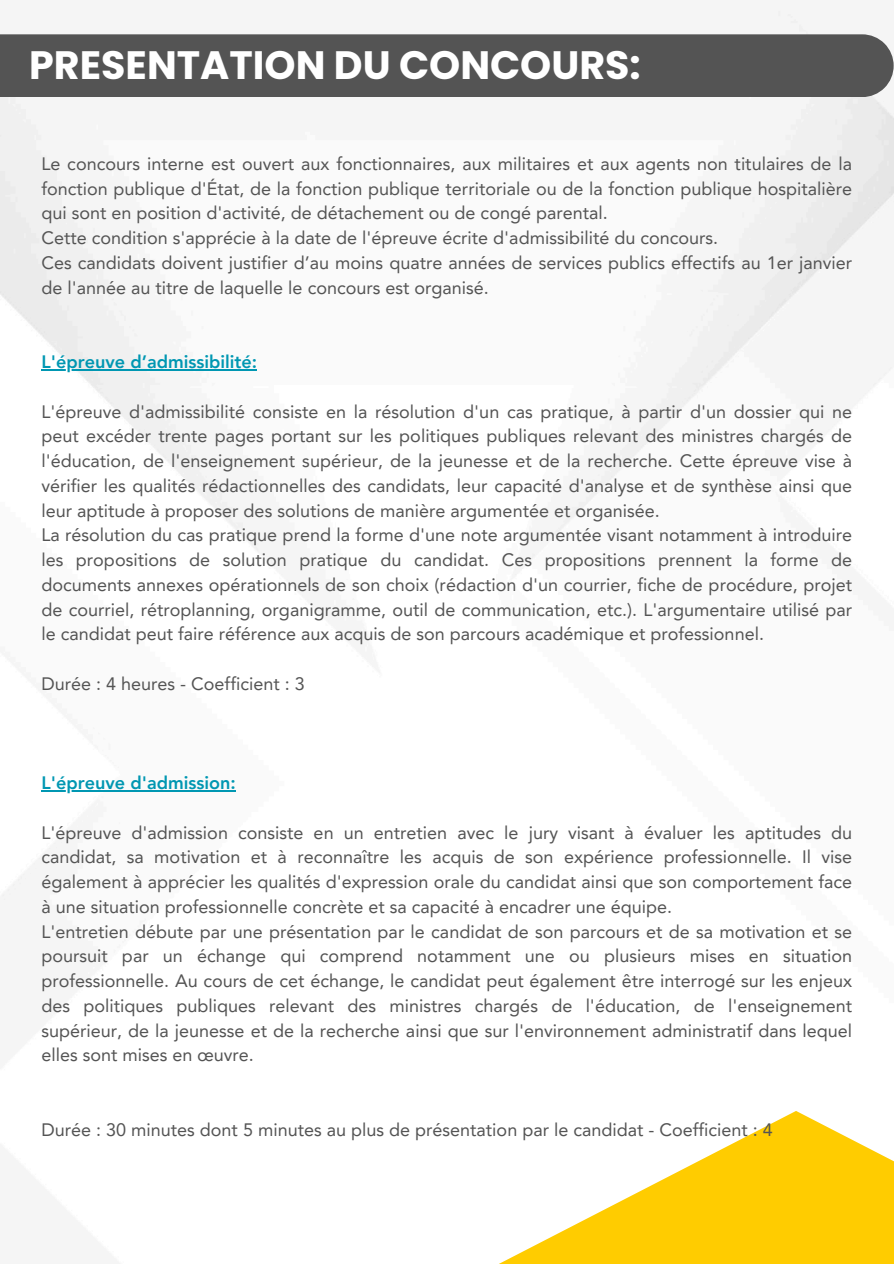
<style>
.page{position:relative;width:894px;height:1264px;background:#fff}
.page>*{position:absolute;margin:0;border:0;box-sizing:border-box;transform-origin:0 0}
.t1{font:700 39.6px "Poppins";color:#fff}
.t2{font:18px/24.8px "Avenir LT Pro";color:#545454}
.t3{font:800 18px "Avenir LT Pro";color:#0097b2}
</style>
<div class="page">
<img style="left:0;top:10px;width:893px;height:890px">
<svg style="left:501px;top:1111px;width:392px;height:152px;fill:#fc0"></svg>
<div style="left:0;top:34px;width:893px;height:63px;background:#545454"></div>
<hr style="left:41px;top:369px;width:216px;height:1px;background:#0097b2">
<hr style="left:41px;top:790px;width:195px;height:1px;background:#0097b2">
<h1 class="t1" style="left:29px;top:37px;width:613px">PRESENTATION DU CONCOURS:</h1>
<p class="t2" style="left:41px;top:153px;width:812px">Le concours interne est ouvert aux fonctionnaires, aux militaires et aux agents non titulaires de la fonction publique d'État, de la fonction publique territoriale ou de la fonction publique hospitalière qui sont en position d'activité, de détachement ou de congé parental.<br>Cette condition s'apprécie à la date de l'épreuve écrite d'admissibilité du concours.<br>Ces candidats doivent justifier d’au moins quatre années de services publics effectifs au 1er janvier de l'année au titre de laquelle le concours est organisé.</p>
<p class="t3" style="left:41px;top:354px;width:217px">L'épreuve d’admissibilité:</p>
<p class="t2" style="left:41px;top:400px;width:812px">L'épreuve d'admissibilité consiste en la résolution d'un cas pratique, à partir d'un dossier qui ne peut excéder trente pages portant sur les politiques publiques relevant des ministres chargés de l'éducation, de l'enseignement supérieur, de la jeunesse et de la recherche. Cette épreuve vise à vérifier les qualités rédactionnelles des candidats, leur capacité d'analyse et de synthèse ainsi que leur aptitude à proposer des solutions de manière argumentée et organisée.<br>La résolution du cas pratique prend la forme d'une note argumentée visant notamment à introduire les propositions de solution pratique du candidat. Ces propositions prennent la forme de documents annexes opérationnels de son choix (rédaction d'un courrier, fiche de procédure, projet de courriel, rétroplanning, organigramme, outil de communication, etc.). L'argumentaire utilisé par le candidat peut faire référence aux acquis de son parcours académique et professionnel.</p>
<p class="t2" style="left:41px;top:673px;width:265px">Durée : 4 heures - Coefficient : 3</p>
<p class="t3" style="left:41px;top:775px;width:196px">L'épreuve d'admission:</p>
<p class="t2" style="left:41px;top:821px;width:812px">L'épreuve d'admission consiste en un entretien avec le jury visant à évaluer les aptitudes du candidat, sa motivation et à reconnaître les acquis de son expérience professionnelle. Il vise également à apprécier les qualités d'expression orale du candidat ainsi que son comportement face à une situation professionnelle concrète et sa capacité à encadrer une équipe.<br>L'entretien débute par une présentation par le candidat de son parcours et de sa motivation et se poursuit par un échange qui comprend notamment une ou plusieurs mises en situation professionnelle. Au cours de cet échange, le candidat peut également être interrogé sur les enjeux des politiques publiques relevant des ministres chargés de l'éducation, de l'enseignement supérieur, de la jeunesse et de la recherche ainsi que sur l'environnement administratif dans lequel elles sont mises en œuvre.</p>
<p class="t2" style="left:41px;top:1118px;width:733px">Durée : 30 minutes dont 5 minutes au plus de présentation par le candidat - Coefficient : 4</p>
</div>
